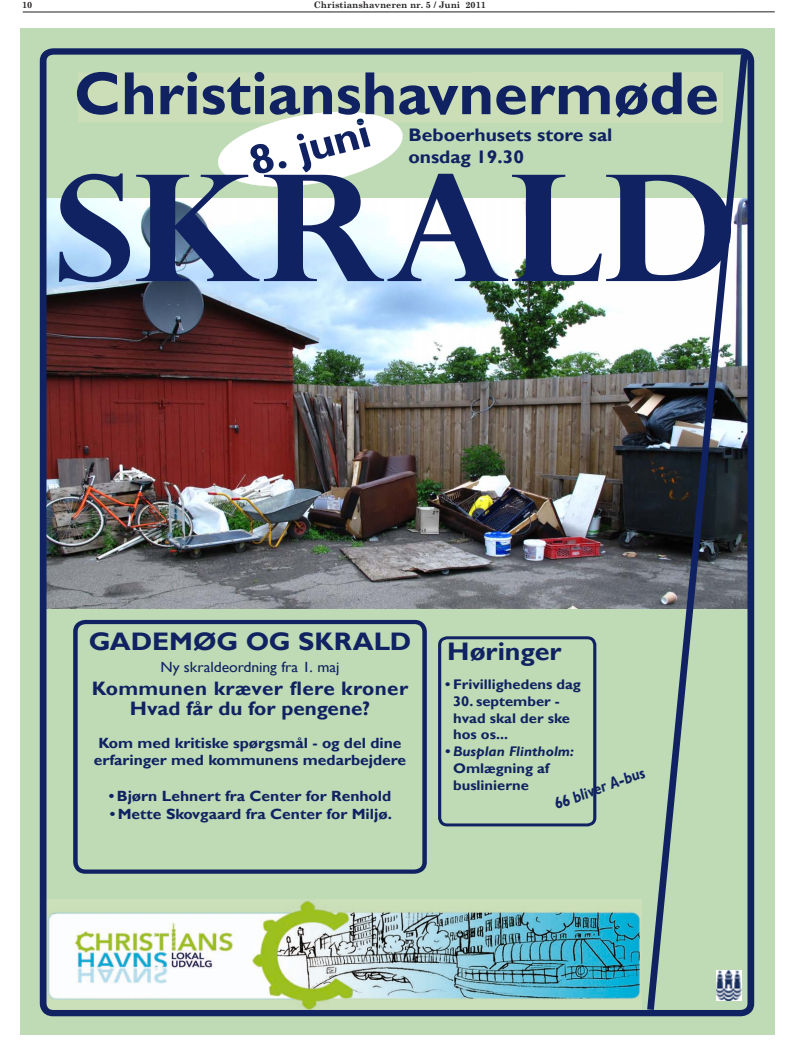
<style>
.page{position:relative;width:794px;height:1049px;background:#fff}
.page>*{position:absolute;margin:0;border:0;box-sizing:border-box;transform-origin:0 0}
.t1{font:700 147.7px "Perpetua Titling";color:#102261;scale:1.06 1}
.t2{font:700 61.2px "Gill Sans";color:#102261}
.t3{font:700 42.4px "Gill Sans";color:#102261;scale:1.05 1}
.t4{font:700 25.3px "Gill Sans";color:#102261;scale:1.06 1}
.t5{font:700 19.4px/19.9px "Gill Sans";color:#102261;text-align:center;scale:1.06 1}
.t6{font:700 18.2px/21.8px "Gill Sans";color:#102261;scale:1.06 1}
.t7{font:italic 700 16.1px "Gill Sans";color:#102261;scale:.91 1}
.t8{font:700 14.8px/17.7px "Gill Sans";color:#102261;text-align:center;scale:1.06 1}
.t9{font:14.8px "Gill Sans";letter-spacing:-.005em;color:#102261;scale:1.06 1}
.t10{font:700 13.9px/16.7px "Gill Sans";color:#102261;scale:1.06 1}
.t11{font:italic 700 13.9px "Gill Sans";color:#102261;scale:1.06 1}
.t12{font:700 9px "Century Schoolbook";color:#231f20}
</style>
<div class="page">
<hr style="left:23px;top:11px;width:751px;height:1px;background:#231f20">
<div style="left:20px;top:28px;width:754px;height:1007px;background:#bedbb6"></div>
<img style="left:48px;top:900px;width:593px;height:108px">
<svg style="left:218px;top:122px;width:185px;height:65px"></svg>
<div style="left:78px;top:73px;width:565px;height:49px;background:#cbdeb8"></div>
<img style="left:272px;top:112px;width:122px;height:10px">
<img style="left:344px;top:118px;width:20px;height:4px">
<img style="left:48px;top:198px;width:595px;height:410px">
<div style="left:40px;top:48px;width:714px;height:968px;border:7px solid #102261;border-radius:10px"></div>
<svg style="left:643px;top:48px;width:108px;height:968px"></svg>
<div style="left:438px;top:636px;width:158px;height:190px;border:3px solid #102261;border-radius:7px"></div>
<div style="left:73px;top:620px;width:354px;height:254px;border:4px solid #102261;border-radius:10px"></div>
<p class="t12" style="left:22px;top:0;width:12px">10</p>
<p class="t12" style="left:314px;top:0;width:174px">Christianshavneren nr. 5 / Juni 2011</p>
<h2 class="t2" style="left:74px;top:57px;width:646px">Christianshavnermøde</h2>
<h3 class="t3" style="left:244px;top:137px;width:119px;rotate:-14deg">8. juni</h3>
<p class="t6" style="left:408px;top:125px;width:194px">Beboerhusets store sal onsdag 19.30</p>
<h1 class="t1" style="left:54px;top:136px;width:645px">SKRAld</h1>
<h3 class="t4" style="left:89px;top:627px;width:306px">GADEMØG OG SKRALD</h3>
<p class="t9" style="left:160px;top:658px;width:170px">Ny skraldeordning fra 1. maj</p>
<h3 class="t5" style="left:92px;top:679px;width:300px">Kommunen kræver flere kroner<br>Hvad får du for pengene?</h3>
<p class="t8" style="left:94px;top:734px;width:296px">Kom med kritiske spørgsmål - og del dine erfaringer med kommunens medarbejdere</p>
<p class="t8" style="left:109px;top:787px;width:268px">• Bjørn Lehnert fra Center for Renhold</p>
<p class="t8" style="left:110px;top:805px;width:268px">• Mette Skovgaard fra Center for Miljø.</p>
<h3 class="t4" style="left:447px;top:636px;width:109px">Høringer</h3>
<p class="t10" style="left:445px;top:676px;width:130px">• Frivillighedens dag</p>
<p class="t10" style="left:453px;top:693px;width:112px">30. september - hvad skal der ske hos os...</p>
<p class="t11" style="left:445px;top:743px;width:123px">• Busplan Flintholm:</p>
<p class="t10" style="left:453px;top:760px;width:92px">Omlægning af buslinierne</p>
<p class="t7" style="left:551px;top:795px;width:106px;rotate:-20deg">66 bliver A-bus</p>
</div>
